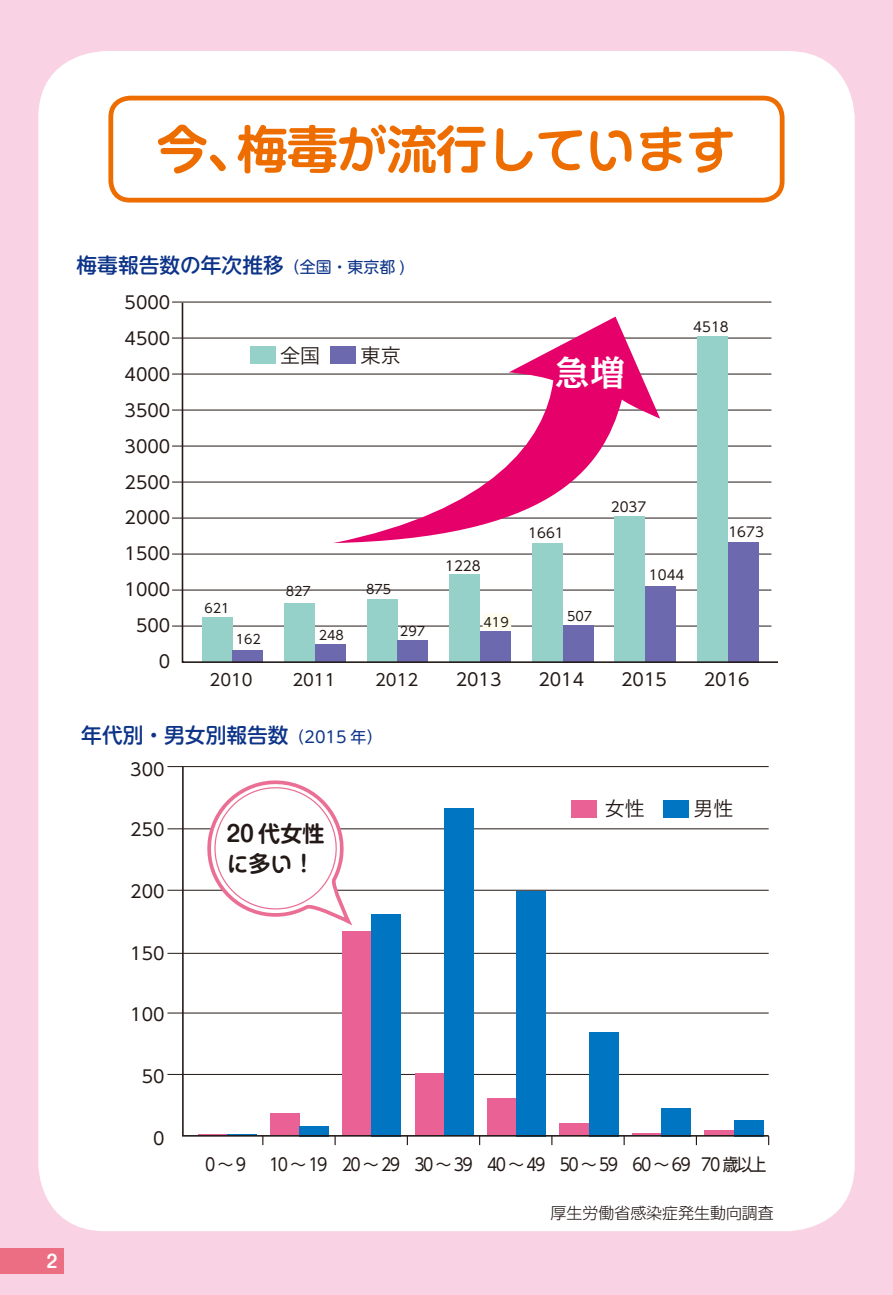
<style>
.page{position:relative;width:893px;height:1295px;background:#f9d3e4}
.page>*{position:absolute;margin:0;border:0;box-sizing:border-box;transform-origin:0 0}
.t1{font:700 51.07px "Shin M Go Pro De";color:#ed6d00}
.t2{font:500 35.1px "Kakumin Pro";color:#fff}
.t3{font:700 22.05px "Shin M Go Pro De";color:#231916}
.t4{font:700 22.05px "Kamo Lemo Std De";color:#231916}
.t5{font:500 20.7px "UD Shin M Go Pro";color:#0d3488}
.t6{font:20.03px "Hira Kaku Pro W3";color:#231916}
.t7{font:700 17.55px "Shin M Go Pro De";color:#fff}
.t8{font:17.32px/36px "UD Shin Go NT Pro";color:#231916}
.t9{font:17.32px "UD Shin Go NT Pro";letter-spacing:-.1em;color:#231916;scale:.9 1}
.t10{font:17.32px "UD Shin Go NT Pro";color:#231916;scale:.9 1}
.t11{font:16.43px "UD Shin Go NT Pro";color:#231916}
.t12{font:300 15.97px "UD Shin Go NT Pro";color:#231916}
.t13{font:13.5px "UD Shin Go NT Pro";color:#231916}
.t14{font:12.83px "UD Shin Go NT Pro";color:#231916}
.s1{font-family:"Kamo Lemo Std De"}
.s2{font-weight:400;font-size:15.97px}
.s3{font-family:"Shin M Go Pro De"}
</style>
<div class="page">
<div style="left:41px;top:54px;width:810px;height:1174px;background:#fff;border-radius:64px"></div>
<div style="left:38px;top:51px;width:817px;height:1180px;border:6px solid #fff;border-radius:64px"></div>
<hr style="left:167px;top:766px;width:602px;height:1px;background:#231916">
<hr style="left:167px;top:828px;width:602px;height:1px;background:#231916">
<hr style="left:167px;top:890px;width:602px;height:1px;background:#231916">
<hr style="left:167px;top:953px;width:602px;height:1px;background:#231916">
<hr style="left:167px;top:1012px;width:602px;height:1px;background:#231916">
<hr style="left:167px;top:1074px;width:602px;height:1px;background:#231916">
<hr style="left:172px;top:482px;width:599px;height:1px;background:#231916">
<hr style="left:172px;top:302px;width:599px;height:1px;background:#231916">
<hr style="left:172px;top:518px;width:599px;height:1px;background:#231916">
<hr style="left:172px;top:338px;width:599px;height:1px;background:#231916">
<hr style="left:172px;top:590px;width:599px;height:1px;background:#231916">
<hr style="left:172px;top:410px;width:599px;height:1px;background:#231916">
<hr style="left:172px;top:626px;width:599px;height:1px;background:#231916">
<hr style="left:172px;top:446px;width:599px;height:1px;background:#231916">
<hr style="left:172px;top:554px;width:599px;height:1px;background:#231916">
<hr style="left:172px;top:374px;width:599px;height:1px;background:#231916">
<svg style="left:181px;top:766px;width:589px;height:371px"></svg>
<svg style="left:181px;top:301px;width:597px;height:362px"></svg>
<div style="left:0;top:1248px;width:64px;height:26px;background:#ec6e82"></div>
<div style="left:108px;top:96px;width:676px;height:106px;border:5px solid #ed6d00;border-radius:19px"></div>
<svg style="left:200px;top:773px;width:152px;height:152px"></svg>
<svg style="left:333px;top:317px;width:327px;height:226px"></svg>
<h1 class="t1" style="left:157px;top:108px;width:581px">今、梅毒<span class="s1">が</span>流行<span class="s1">しています</span></h1>
<p class="t7" style="left:46px;top:1247px;width:13px">2</p>
<p class="t5" style="left:77px;top:248px;width:330px">梅毒報告数の年次推移<span class="s2">（全国・東京都 )</span></p>
<p class="t8" style="left:125px;top:283px;width:47px">5000</p>
<p class="t8" style="left:125px;top:319px;width:47px">4500</p>
<p class="t8" style="left:125px;top:355px;width:47px">4000</p>
<p class="t8" style="left:125px;top:391px;width:47px">3500<br>3000</p>
<p class="t8" style="left:125px;top:463px;width:47px">2500</p>
<p class="t8" style="left:125px;top:498px;width:47px;text-align:right">2000<br>1500<br>1000<br>500<br>0</p>
<p class="t6" style="left:280px;top:338px;width:42px">全国</p>
<p class="t6" style="left:361px;top:338px;width:42px">東京</p>
<h2 class="t2" style="left:555px;top:345px;width:72px">急増</h2>
<p class="t13" style="left:693px;top:316px;width:37px">4518</p>
<p class="t14" style="left:204px;top:598px;width:27px">621</p>
<p class="t14" style="left:286px;top:581px;width:27px">827</p>
<p class="t14" style="left:366px;top:578px;width:27px">875</p>
<p class="t14" style="left:236px;top:629px;width:27px">162</p>
<p class="t14" style="left:319px;top:624px;width:27px">248</p>
<p class="t14" style="left:400px;top:621px;width:27px">297</p>
<p class="t13" style="left:445px;top:555px;width:37px">1228</p>
<p class="t14" style="left:483px;top:612px;width:27px">419</p>
<p class="t13" style="left:528px;top:522px;width:37px">1661</p>
<p class="t14" style="left:567px;top:605px;width:27px">507</p>
<p class="t13" style="left:611px;top:496px;width:37px">2037</p>
<p class="t13" style="left:649px;top:564px;width:37px">1044</p>
<p class="t13" style="left:728px;top:521px;width:37px">1673</p>
<p class="t11" style="left:210px;top:666px;width:45px">2010</p>
<p class="t11" style="left:292px;top:666px;width:45px">2011</p>
<p class="t11" style="left:375px;top:666px;width:45px">2012</p>
<p class="t8" style="left:456px;top:661px;width:47px">2013</p>
<p class="t8" style="left:538px;top:661px;width:47px">2014</p>
<p class="t8" style="left:621px;top:661px;width:47px">2015</p>
<p class="t8" style="left:704px;top:661px;width:47px">2016</p>
<p class="t5" style="left:81px;top:718px;width:303px">年代別・男女別報告数<span class="s2">（2015 年）</span></p>
<p class="t8" style="left:130px;top:750px;width:36px">300</p>
<p class="t8" style="left:130px;top:811px;width:36px">250</p>
<p class="t8" style="left:130px;top:873px;width:36px">200</p>
<p class="t8" style="left:130px;top:934px;width:36px">150</p>
<p class="t8" style="left:130px;top:996px;width:36px">100</p>
<p class="t8" style="left:142px;top:1058px;width:24px">50</p>
<p class="t8" style="left:153px;top:1119px;width:13px">0</p>
<p class="t3" style="left:226px;top:815px;width:100px">20 代女性</p>
<p class="t4" style="left:226px;top:847px;width:90px">に<span class="s3">多</span>い<span class="s3">！</span></p>
<p class="t6" style="left:605px;top:790px;width:42px">女性</p>
<p class="t6" style="left:694px;top:790px;width:42px">男性</p>
<p class="t10" style="left:205px;top:1150px;width:47px">0〜9</p>
<p class="t9" style="left:269px;top:1150px;width:554px">10〜19 20〜29 30〜39 40〜49 50〜59 60〜69 70歳以上</p>
<p class="t12" style="left:551px;top:1200px;width:225px">厚生労働省感染症発生動向調査</p>
</div>
